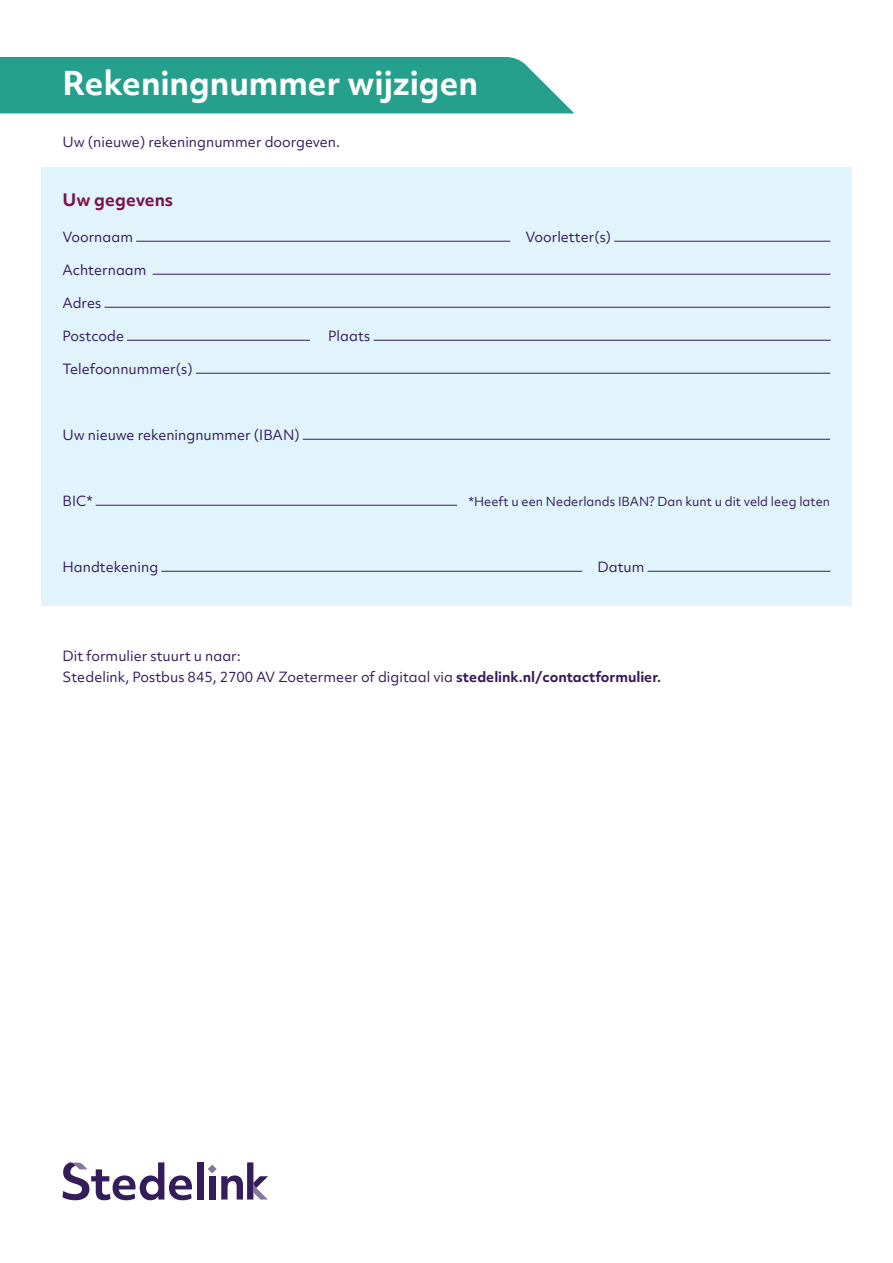
<style>
.page{position:relative;width:893px;height:1263px;background:#fff}
.page>*{position:absolute;margin:0;border:0;box-sizing:border-box;transform-origin:0 0}
.Inleiding_hoofdstuk{font:700 31.5px "Objektiv Mk 2";color:#fff}
.Alinea_kop{font:700 16.5px "Objektiv Mk 2";color:#7b134d}
.Broodtekst{font:13.5px/21px "Objektiv Mk 2";color:#351c5b}
.Alineastijl_1{font:13.5px "Objektiv Mk 2";color:#351c5b}
.Broodtekst-2{font:12px "Objektiv Mk 2";color:#351c5b}
.s1{font-weight:700}
</style>
<div class="page">
<div style="left:0;top:57px;width:574px;height:56px;background:#25a08c"></div>
<div style="left:41px;top:168px;width:811px;height:438px;background:#e1f4fc"></div>
<hr style="left:136px;top:241px;width:374px;height:1px;background:#351c5b">
<hr style="left:614px;top:241px;width:216px;height:1px;background:#351c5b">
<hr style="left:153px;top:274px;width:677px;height:1px;background:#351c5b">
<hr style="left:104px;top:307px;width:726px;height:1px;background:#351c5b">
<hr style="left:127px;top:340px;width:183px;height:1px;background:#351c5b">
<hr style="left:374px;top:340px;width:457px;height:1px;background:#351c5b">
<hr style="left:196px;top:373px;width:634px;height:1px;background:#351c5b">
<hr style="left:303px;top:439px;width:527px;height:1px;background:#351c5b">
<hr style="left:96px;top:505px;width:361px;height:1px;background:#351c5b">
<hr style="left:161px;top:571px;width:421px;height:1px;background:#351c5b">
<hr style="left:647px;top:571px;width:183px;height:1px;background:#351c5b">
<div style="left:197px;top:1162px;width:6px;height:37px;background:#351c5b"></div>
<svg style="left:63px;top:1162px;width:129px;height:38px"></svg>
<svg style="left:208px;top:1162px;width:60px;height:37px"></svg>
<p class="Inleiding_hoofdstuk" style="left:63px;top:60px;width:417px">Rekeningnummer wijzigen</p>
<p class="Broodtekst" style="left:63px;top:131px;width:279px">Uw (nieuwe) rekeningnummer doorgeven.</p>
<p class="Alinea_kop" style="left:63px;top:188px;width:112px">Uw gegevens</p>
<p class="Alineastijl_1" style="left:63px;top:227px;width:72px">Voornaam</p>
<p class="Alineastijl_1" style="left:525px;top:227px;width:87px">Voorletter(s)</p>
<p class="Broodtekst" style="left:63px;top:259px;width:86px">Achternaam</p>
<p class="Broodtekst" style="left:63px;top:292px;width:40px">Adres</p>
<p class="Broodtekst" style="left:63px;top:325px;width:63px">Postcode</p>
<p class="Broodtekst" style="left:328px;top:325px;width:44px">Plaats</p>
<p class="Broodtekst" style="left:63px;top:358px;width:132px">Telefoonnummer(s)</p>
<p class="Broodtekst" style="left:63px;top:424px;width:239px">Uw nieuwe rekeningnummer (IBAN)</p>
<p class="Broodtekst" style="left:63px;top:490px;width:32px">BIC*</p>
<p class="Broodtekst-2" style="left:468px;top:493px;width:363px">*Heeft u een Nederlands IBAN? Dan kunt u dit veld leeg laten</p>
<p class="Alineastijl_1" style="left:63px;top:557px;width:97px">Handtekening</p>
<p class="Alineastijl_1" style="left:597px;top:557px;width:49px">Datum</p>
<p class="Broodtekst" style="left:63px;top:645px;width:600px">Dit formulier stuurt u naar:<br>Stedelink, Postbus 845, 2700 AV Zoetermeer of digitaal via <span class="s1">stedelink.nl/contactformulier.</span></p>
</div>
